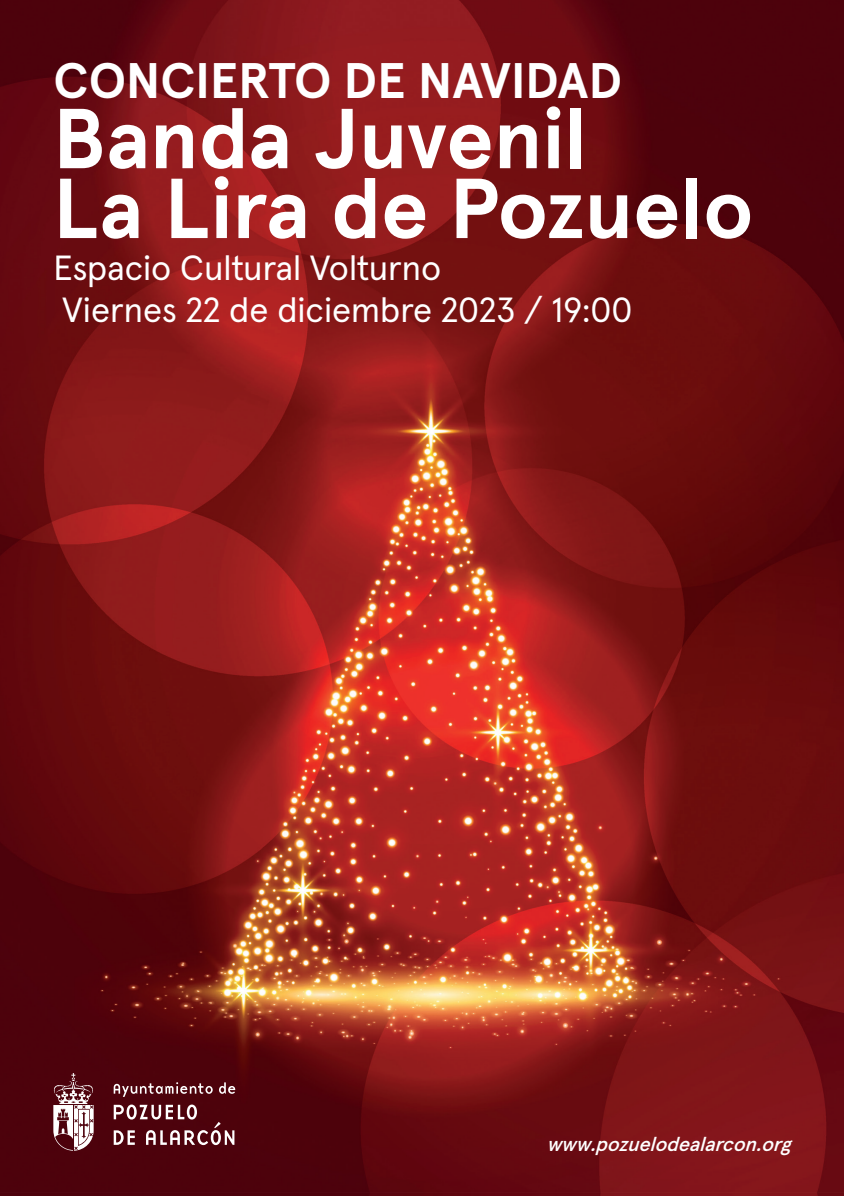
<style>
.page{position:relative;width:844px;height:1196px;background:#fff}
.page>*{position:absolute;margin:0;border:0;box-sizing:border-box;transform-origin:0 0}
.No_Spacing{font:700 84.8px "Apercu Pro";letter-spacing:-.005em;color:#fff}
.No_Spacing-2{font:700 49.8px "Apercu Pro";color:#fff}
.No_Spacing-3{font:35px "Apercu Pro";color:#fff}
.t1{font:italic 500 20px "Apercu Pro";color:#fff}
</style>
<div class="page">
<img style="left:0;top:0;width:844px;height:1191px">
<img style="left:0;top:1191px;width:844px;height:4px">
<svg style="left:114px;top:1081px;width:99px;height:15px"></svg>
<svg style="left:219px;top:1082px;width:16px;height:11px"></svg>
<svg style="left:114px;top:1104px;width:120px;height:40px"></svg>
<svg style="left:53px;top:1104px;width:41px;height:46px"></svg>
<img style="left:54px;top:1072px;width:39px;height:21px">
<svg style="left:0;top:0;width:4px;height:4px"></svg>
<svg style="left:0;top:1192px;width:4px;height:4px"></svg>
<svg style="left:840px;top:0;width:4px;height:4px"></svg>
<svg style="left:840px;top:1192px;width:4px;height:4px"></svg>
<p class="No_Spacing-2" style="left:53px;top:42px;width:570px">CONCIERTO DE NAVIDAD</p>
<p class="No_Spacing" style="left:53px;top:72px;width:535px">Banda Juvenil</p>
<p class="No_Spacing" style="left:53px;top:142px;width:702px">La Lira de Pozuelo</p>
<p class="No_Spacing-3" style="left:53px;top:241px;width:389px">Espacio Cultural Volturno</p>
<p class="No_Spacing-3" style="left:62px;top:282px;width:572px">Viernes 22 de diciembre 2023 / 19:00</p>
<p class="t1" style="left:547px;top:1127px;width:253px">www.pozuelodealarcon.org</p>
</div>
